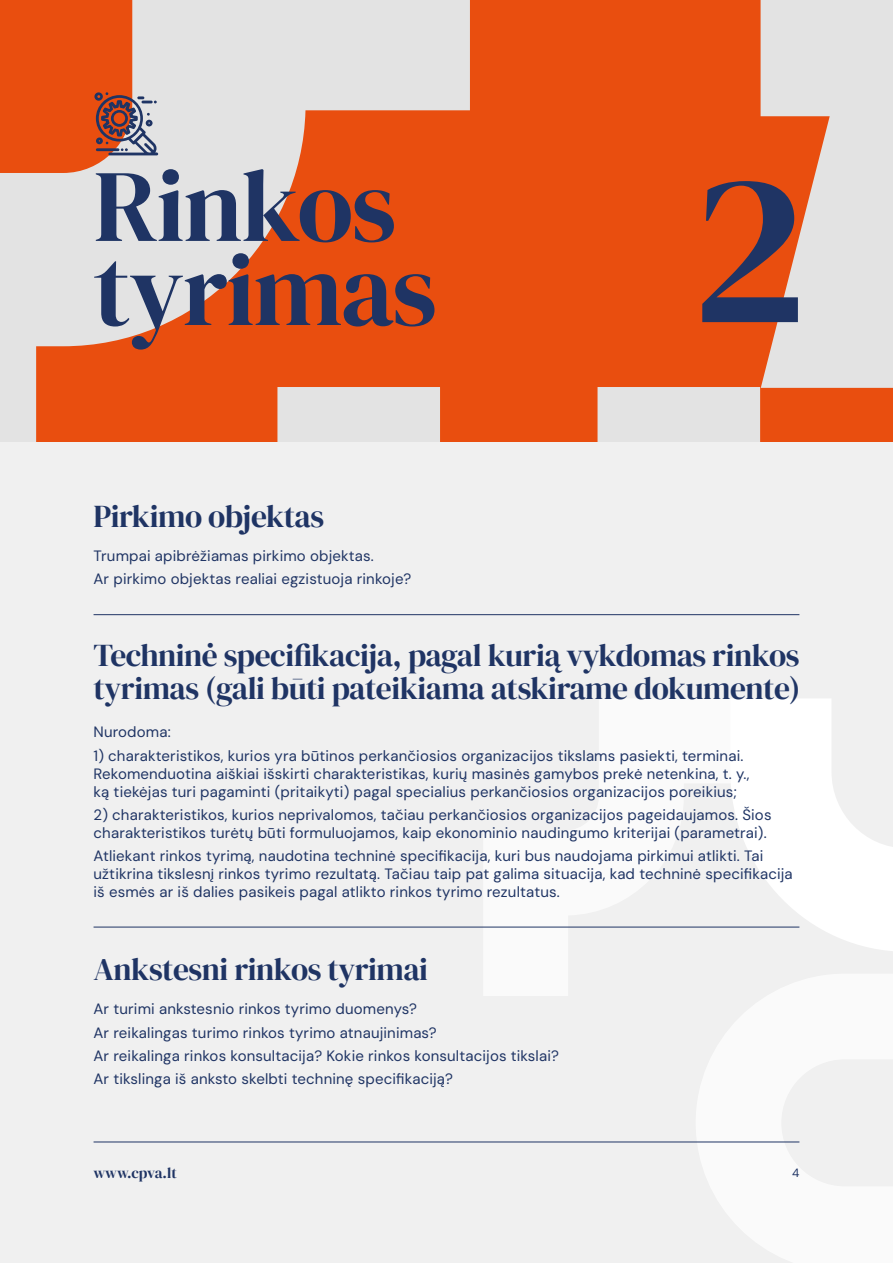
<style>
.page{position:relative;width:893px;height:1263px;background:#f0f0f0}
.page>*{position:absolute;margin:0;border:0;box-sizing:border-box;transform-origin:0 0}
.t1{font:102.45px/84px "DM Serif Display";letter-spacing:-.015em;color:#1f3464}
.t2{font:31.5px/33px "DM Serif Display";letter-spacing:-.015em;color:#1f3464}
.t3{font:15px/18px "DM Sans";letter-spacing:.01em;color:#1f3464}
.t4{font:15px "DM Serif Display";letter-spacing:-.005em;color:#1f3464}
.t5{font:12px "DM Sans";color:#1f3464}
.s1{font-size:217.35px}
</style>
<div class="page">
<div style="left:0;top:0;width:893px;height:441px;background:#e94e0f"></div>
<div style="left:597px;top:387px;width:163px;height:54px;background:#e3e3e3"></div>
<svg style="left:0;top:0;width:470px;height:441px"></svg>
<svg style="left:730px;top:699px;width:163px;height:252px"></svg>
<svg style="left:761px;top:0;width:132px;height:388px;fill:#e3e3e3"></svg>
<hr style="left:94px;top:1142px;width:705px;height:1px;background:#1f3464">
<hr style="left:94px;top:614px;width:705px;height:1px;background:#1f3464">
<hr style="left:94px;top:927px;width:705px;height:1px;background:#1f3464">
<svg style="left:94px;top:92px;width:64px;height:63px"></svg>
<h1 class="t1" style="left:94px;top:166px;width:714px">Rinkos<br>tyrimas <span class="s1">2</span></h1>
<h2 class="t2" style="left:94px;top:500px;width:232px">Pirkimo objektas</h2>
<p class="t3" style="left:94px;top:544px;width:319px;line-height:23.1px">Trumpai apibrėžiamas pirkimo objektas.<br>Ar pirkimo objektas realiai egzistuoja rinkoje?</p>
<h2 class="t2" style="left:94px;top:639px;width:708px">Techninė specifikacija, pagal kurią vykdomas rinkos tyrimas (gali būti pateikiama atskirame dokumente)</h2>
<p class="t3" style="left:94px;top:723px;width:79px">Nurodoma:</p>
<p class="t3" style="left:94px;top:746px;width:657px">1) charakteristikos, kurios yra būtinos perkančiosios organizacijos tikslams pasiekti, terminai.<br>Rekomenduotina aiškiai išskirti charakteristikas, kurių masinės gamybos prekė netenkina, t. y., ką tiekėjas turi pagaminti (pritaikyti) pagal specialius perkančiosios organizacijos poreikius;</p>
<p class="t3" style="left:94px;top:805px;width:679px">2) charakteristikos, kurios neprivalomos, tačiau perkančiosios organizacijos pageidaujamos. Šios charakteristikos turėtų būti formuluojamos, kaip ekonominio naudingumo kriterijai (parametrai).</p>
<p class="t3" style="left:94px;top:846px;width:701px">Atliekant rinkos tyrimą, naudotina techninė specifikacija, kuri bus naudojama pirkimui atlikti. Tai užtikrina tikslesnį rinkos tyrimo rezultatą. Tačiau taip pat galima situacija, kad techninė specifikacija iš esmės ar iš dalies pasikeis pagal atlikto rinkos tyrimo rezultatus.</p>
<h2 class="t2" style="left:94px;top:953px;width:336px">Ankstesni rinkos tyrimai</h2>
<p class="t3" style="left:94px;top:997px;width:467px;line-height:23.1px">Ar turimi ankstesnio rinkos tyrimo duomenys?<br>Ar reikalingas turimo rinkos tyrimo atnaujinimas?<br>Ar reikalinga rinkos konsultacija? Kokie rinkos konsultacijos tikslai?<br>Ar tikslinga iš anksto skelbti techninę specifikaciją?</p>
<p class="t4" style="left:94px;top:1164px;width:85px">www.cpva.lt</p>
<p class="t5" style="left:792px;top:1165px;width:9px">4</p>
</div>
